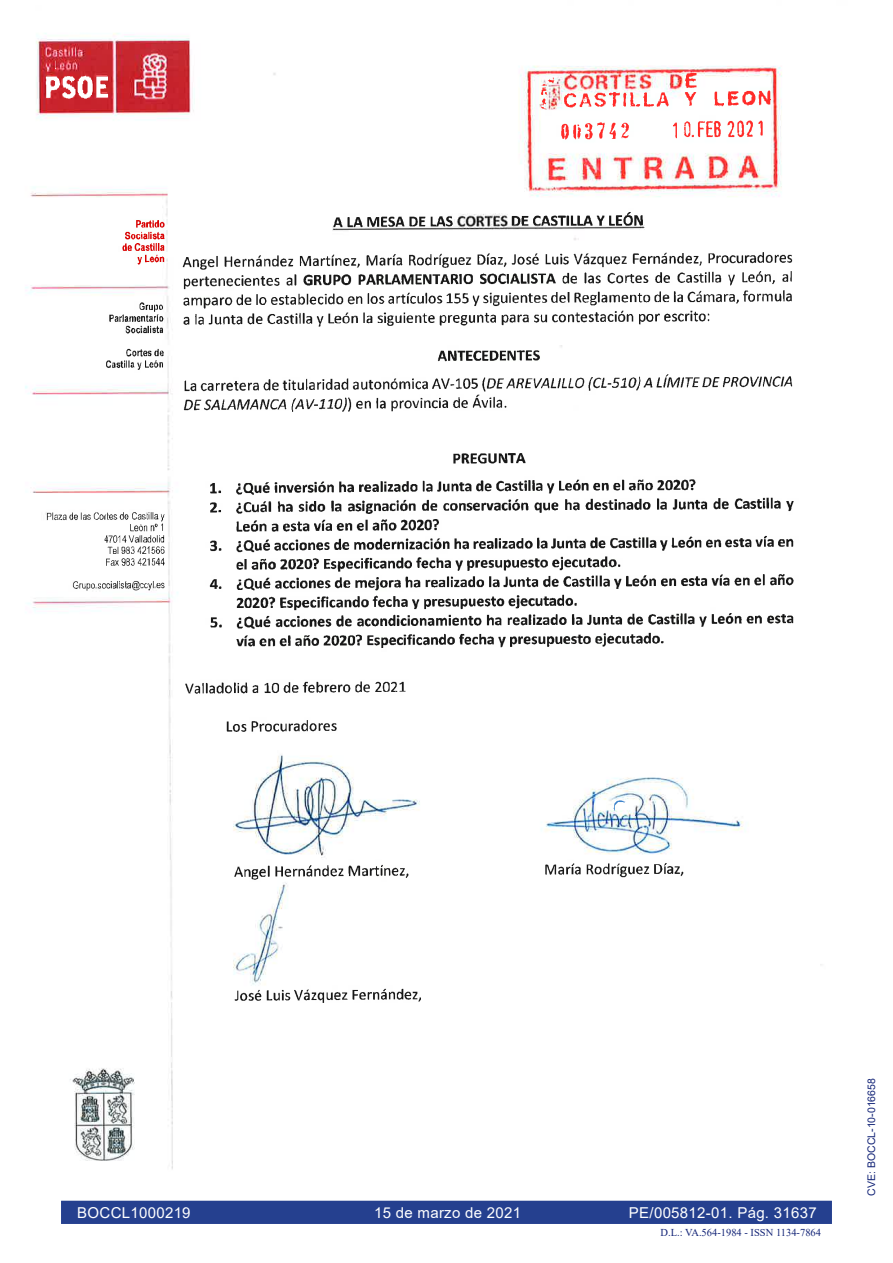
<style>
.page{position:relative;width:893px;height:1263px;background:#fff}
.page>*{position:absolute;margin:0;border:0;box-sizing:border-box;transform-origin:0 0}
.E_CVE{font:15px "Arial";letter-spacing:.02em;color:#fff}
.t1{font:10.5px "Times New Roman";color:#132477}
.t2{font:10.5px "Arial";color:#132477}
</style>
<div class="page">
<div style="left:60px;top:1200px;width:773px;height:25px;background:#25408f"></div>
<div style="left:60px;top:1199px;width:773px;height:26px;border:2px solid #fff"></div>
<img style="left:25px;top:33px;width:808px;height:1167px">
<img style="left:45px;top:48px;width:66px;height:51px">
<img style="left:538px;top:74px;width:232px;height:66px">
<img style="left:48px;top:212px;width:747px;height:791px">
<img style="left:611px;top:801px;width:14px;height:9px">
<p class="E_CVE" style="left:77px;top:1202px;width:115px">BOCCL1000219</p>
<p class="E_CVE" style="left:374px;top:1202px;width:149px">15 de marzo de 2021</p>
<p class="E_CVE" style="left:629px;top:1202px;width:189px">PE/005812-01. Pág. 31637</p>
<p class="t1" style="left:661px;top:1225px;width:162px">D.L.: VA.564-1984 - ISSN 1134-7864</p>
<p class="t2" style="left:864px;top:1195px;width:119px;rotate:-90deg">CVE: BOCCL-10-016658</p>
</div>
